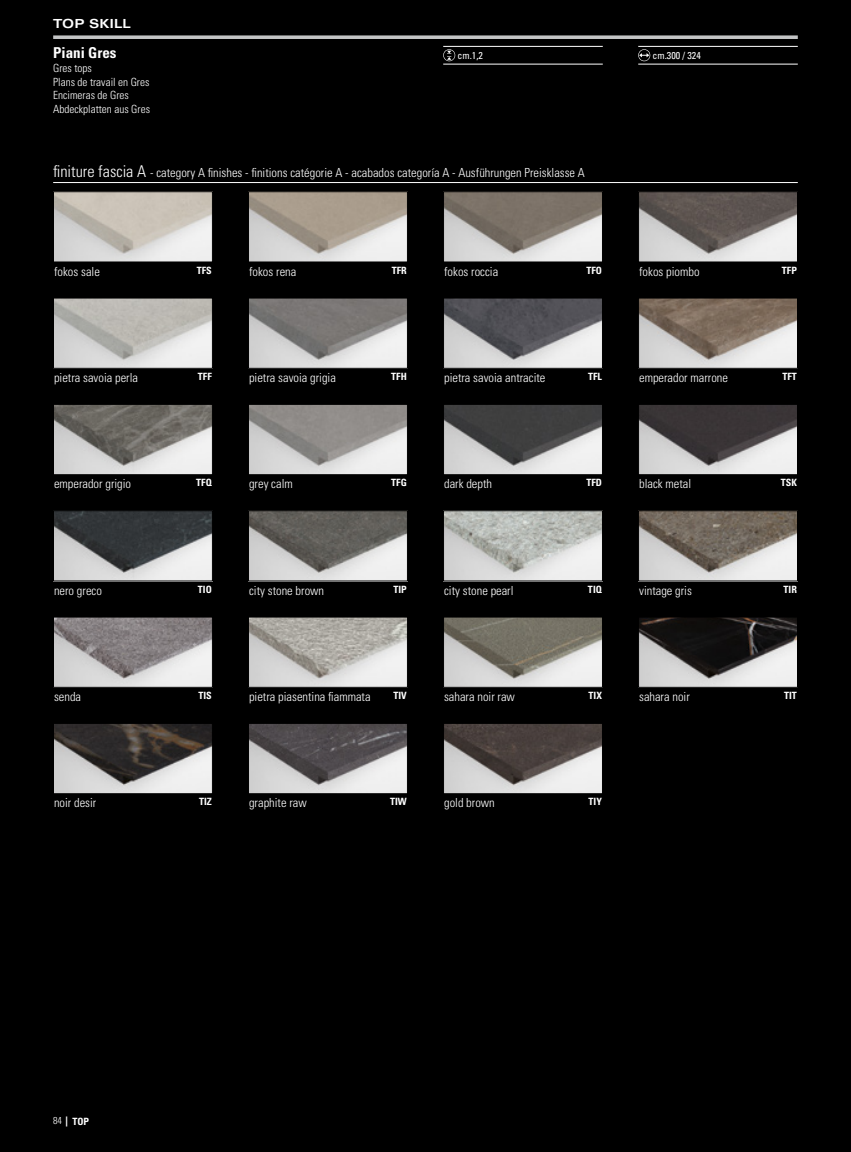
<style>
.page{position:relative;width:851px;height:1152px;background:#fff}
.page>*{position:absolute;margin:0;border:0;box-sizing:border-box;transform-origin:0 0}
.t1{font:700 condensed 15px "Univers";color:#fff}
.t2{font:300 condensed 12.5px "Univers";color:#fff}
.t3{font:700 expanded 12.5px "Univers";color:#fff}
.t4{font:300 condensed 11.25px/13.8px "Univers";color:#fff}
.t5{font:700 condensed 10px "Univers";color:#fff}
.t6{font:condensed 10px "Univers";color:#fff}
.s1{font-size:16.25px}
.s2{font-weight:300}
</style>
<div class="page">
<div style="left:0;top:0;width:850px;height:1152px;background:#000"></div>
<img style="left:640px;top:406px;width:155px;height:67px">
<div style="left:638px;top:404px;width:159px;height:71px;border:1px solid #000"></div>
<img style="left:250px;top:406px;width:155px;height:67px">
<div style="left:248px;top:404px;width:159px;height:71px;border:1px solid #000"></div>
<img style="left:445px;top:406px;width:155px;height:67px">
<div style="left:443px;top:404px;width:159px;height:71px;border:1px solid #000"></div>
<hr style="left:443px;top:46px;width:159px;height:1px;background:#fff">
<hr style="left:638px;top:46px;width:159px;height:1px;background:#fff">
<hr style="left:443px;top:64px;width:159px;height:1px;background:#fff">
<hr style="left:638px;top:64px;width:159px;height:1px;background:#fff">
<svg style="left:443px;top:49px;width:12px;height:12px"></svg>
<svg style="left:638px;top:49px;width:12px;height:12px"></svg>
<img style="left:445px;top:193px;width:155px;height:67px">
<div style="left:443px;top:191px;width:159px;height:71px;border:1px solid #000"></div>
<img style="left:445px;top:300px;width:155px;height:67px">
<div style="left:443px;top:298px;width:159px;height:71px;border:1px solid #000"></div>
<img style="left:640px;top:193px;width:155px;height:67px">
<div style="left:638px;top:191px;width:159px;height:71px;border:1px solid #000"></div>
<img style="left:55px;top:193px;width:156px;height:67px">
<div style="left:53px;top:191px;width:160px;height:71px;border:1px solid #000"></div>
<img style="left:55px;top:300px;width:156px;height:67px">
<div style="left:53px;top:298px;width:160px;height:71px;border:1px solid #000"></div>
<img style="left:640px;top:300px;width:155px;height:67px">
<div style="left:638px;top:298px;width:159px;height:71px;border:1px solid #000"></div>
<img style="left:250px;top:193px;width:155px;height:67px">
<div style="left:248px;top:191px;width:159px;height:71px;border:1px solid #000"></div>
<img style="left:250px;top:300px;width:155px;height:67px">
<div style="left:248px;top:298px;width:159px;height:71px;border:1px solid #000"></div>
<img style="left:55px;top:406px;width:156px;height:67px">
<div style="left:53px;top:404px;width:160px;height:71px;border:1px solid #000"></div>
<svg style="left:53px;top:35px;width:744px;height:4px;background:#acadae"></svg>
<hr style="left:53px;top:182px;width:744px;height:1px;background:#fff">
<img style="left:640px;top:512px;width:155px;height:67px">
<div style="left:638px;top:510px;width:159px;height:71px;border:1px solid #000"></div>
<img style="left:55px;top:512px;width:156px;height:67px">
<div style="left:53px;top:510px;width:160px;height:71px;border:1px solid #000"></div>
<img style="left:55px;top:619px;width:156px;height:66px">
<div style="left:53px;top:617px;width:160px;height:70px;border:1px solid #000"></div>
<img style="left:250px;top:512px;width:155px;height:67px">
<div style="left:248px;top:510px;width:159px;height:71px;border:1px solid #000"></div>
<img style="left:445px;top:512px;width:155px;height:67px">
<div style="left:443px;top:510px;width:159px;height:71px;border:1px solid #000"></div>
<img style="left:55px;top:725px;width:156px;height:67px">
<div style="left:53px;top:723px;width:160px;height:71px;border:1px solid #000"></div>
<img style="left:250px;top:619px;width:155px;height:66px">
<img style="left:445px;top:725px;width:155px;height:67px">
<div style="left:443px;top:723px;width:159px;height:71px;border:1px solid #000"></div>
<img style="left:640px;top:619px;width:155px;height:66px">
<div style="left:638px;top:617px;width:159px;height:70px;border:1px solid #000"></div>
<img style="left:445px;top:619px;width:155px;height:66px">
<div style="left:443px;top:617px;width:159px;height:70px;border:1px solid #000"></div>
<img style="left:250px;top:725px;width:155px;height:67px">
<div style="left:248px;top:723px;width:159px;height:71px;border:1px solid #000"></div>
<p class="t3" style="left:53px;top:16px;width:79px">TOP SKILL</p>
<p class="t1" style="left:53px;top:43px;width:65px">Piani Gres</p>
<p class="t4" style="left:53px;top:61px;width:98px">Gres tops<br>Plans de travail en Gres<br>Encimeras de Gres<br>Abdeckplatten aus Gres</p>
<p class="t6" style="left:457px;top:49px;width:27px">cm.1,2</p>
<p class="t6" style="left:652px;top:49px;width:50px">cm.300 / 324</p>
<p class="t2" style="left:53px;top:165px;width:533px"><span class="s1">finiture fascia A</span> - category A finishes - finitions catégorie A - acabados categoría A - Ausführungen Preisklasse A</p>
<p class="t5" style="left:197px;top:264px;width:16px">TFS</p>
<p class="t5" style="left:781px;top:264px;width:16px">TFP</p>
<p class="t5" style="left:586px;top:264px;width:17px">TFO</p>
<p class="t5" style="left:392px;top:264px;width:16px">TFR</p>
<p class="t2" style="left:54px;top:264px;width:47px">fokos sale</p>
<p class="t2" style="left:639px;top:264px;width:62px">fokos piombo</p>
<p class="t2" style="left:249px;top:264px;width:49px">fokos rena</p>
<p class="t2" style="left:444px;top:264px;width:56px">fokos roccia</p>
<p class="t5" style="left:198px;top:370px;width:15px">TFF</p>
<p class="t5" style="left:782px;top:370px;width:16px">TFT</p>
<p class="t5" style="left:391px;top:370px;width:17px">TFH</p>
<p class="t5" style="left:588px;top:370px;width:15px">TFL</p>
<p class="t2" style="left:54px;top:370px;width:85px">pietra savoia perla</p>
<p class="t2" style="left:639px;top:370px;width:90px">emperador marrone</p>
<p class="t2" style="left:249px;top:370px;width:88px">pietra savoia grigia</p>
<p class="t2" style="left:444px;top:370px;width:103px">pietra savoia antracite</p>
<p class="t2" style="left:54px;top:476px;width:79px">emperador grigio</p>
<p class="t5" style="left:196px;top:477px;width:17px">TFQ</p>
<p class="t2" style="left:249px;top:476px;width:45px">grey calm</p>
<p class="t5" style="left:391px;top:477px;width:17px">TFG</p>
<p class="t2" style="left:444px;top:476px;width:49px">dark depth</p>
<p class="t5" style="left:586px;top:477px;width:17px">TFD</p>
<p class="t2" style="left:639px;top:476px;width:54px">black metal</p>
<p class="t5" style="left:780px;top:477px;width:18px">TSK</p>
<p class="t5" style="left:198px;top:583px;width:15px">TIO</p>
<p class="t5" style="left:783px;top:583px;width:15px">TIR</p>
<p class="t5" style="left:393px;top:583px;width:15px">TIP</p>
<p class="t5" style="left:588px;top:583px;width:15px">TIQ</p>
<p class="t2" style="left:54px;top:583px;width:49px">nero greco</p>
<p class="t2" style="left:639px;top:583px;width:54px">vintage gris</p>
<p class="t2" style="left:249px;top:583px;width:76px">city stone brown</p>
<p class="t2" style="left:444px;top:583px;width:71px">city stone pearl</p>
<p class="t2" style="left:54px;top:689px;width:29px">senda</p>
<p class="t2" style="left:54px;top:795px;width:44px">noir desir</p>
<p class="t5" style="left:198px;top:689px;width:15px">TIS</p>
<p class="t5" style="left:199px;top:796px;width:14px">TIZ</p>
<p class="t5" style="left:393px;top:689px;width:15px">TIV</p>
<p class="t5" style="left:588px;top:689px;width:15px">TIX</p>
<p class="t2" style="left:249px;top:689px;width:123px">pietra piasentina fiammata</p>
<p class="t2" style="left:444px;top:689px;width:72px">sahara noir raw</p>
<p class="t2" style="left:639px;top:689px;width:52px">sahara noir</p>
<p class="t5" style="left:784px;top:689px;width:14px">TIT</p>
<p class="t5" style="left:390px;top:796px;width:18px">TIW</p>
<p class="t5" style="left:588px;top:796px;width:15px">TIY</p>
<p class="t2" style="left:249px;top:795px;width:59px">graphite raw</p>
<p class="t2" style="left:444px;top:795px;width:52px">gold brown</p>
<p class="t5" style="left:53px;top:1115px;width:38px"><span class="s2">84</span> | TOP</p>
</div>
